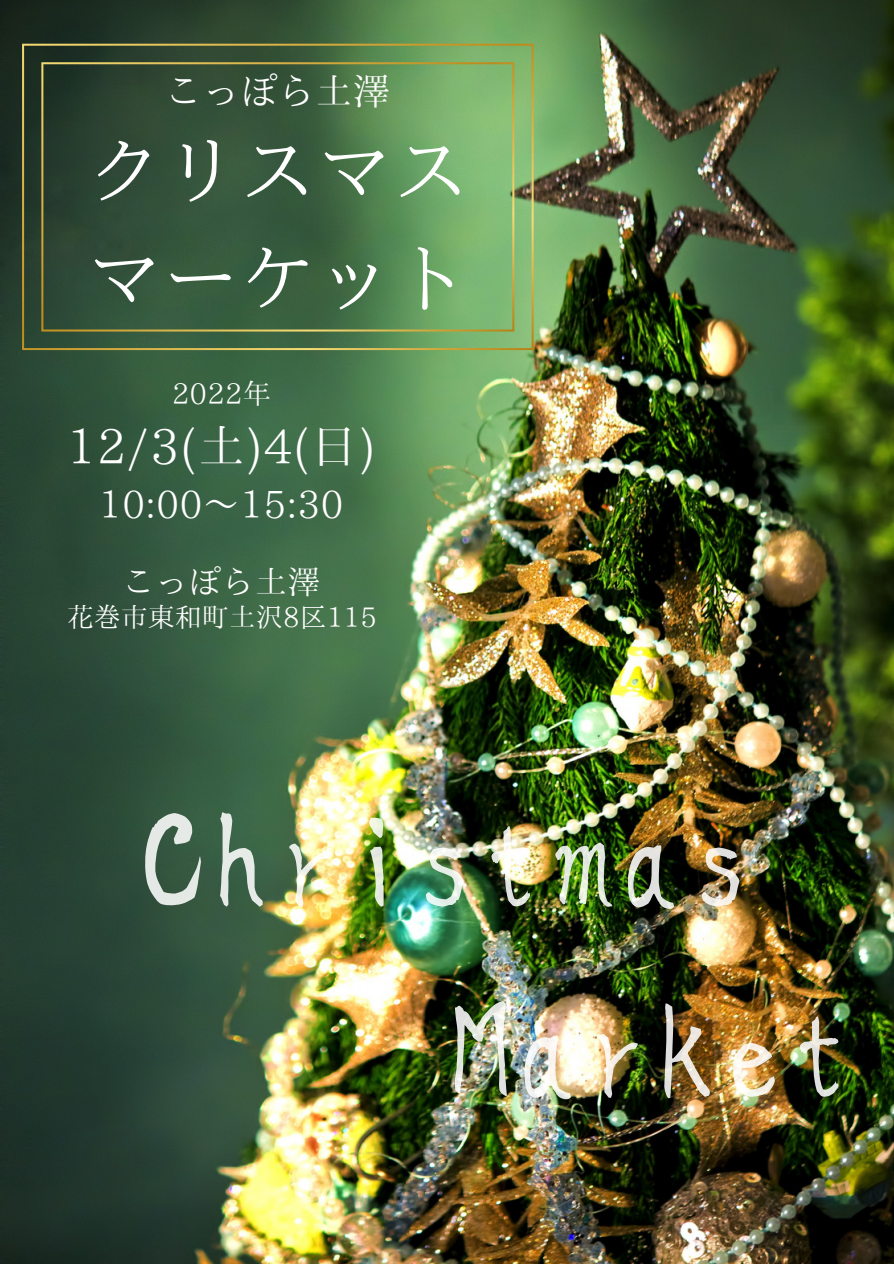
<style>
.page{position:relative;width:894px;height:1264px;background:#fff}
.page>*{position:absolute;margin:0;border:0;box-sizing:border-box;transform-origin:0 0}
.t1{font:136.65px/190.4px "Kouzan Brush Font Gyousyo OTF";color:#fff}
.t2{font:76.5px/106.9px "IP Aex Mincho";color:#fff}
.t3{font:48px "IP Aex Mincho";color:#fff}
.t4{font:37.5px "IP Aex Mincho";color:#fff}
.t5{font:33px "IP Aex Mincho";color:#fff}
.t6{font:28.5px "IP Aex Mincho";color:#fff}
.t7{font:27px "IP Aex Mincho";color:#fff}
</style>
<div class="page">
<img style="left:0;top:0;width:893px;height:1263px">
<svg style="left:22px;top:44px;width:511px;height:306px;background:#5b794a"></svg>
<svg style="left:41px;top:62px;width:473px;height:269px;background:#496f48"></svg>
<p class="t4" style="left:165px;top:72px;width:227px">こっぽら土澤</p>
<h2 class="t2" style="left:86px;top:117px;width:384px">クリスマスマーケット</h2>
<p class="t6" style="left:172px;top:378px;width:101px">2022年</p>
<p class="t3" style="left:67px;top:422px;width:310px">12/3(土)4(日 )</p>
<p class="t4" style="left:99px;top:485px;width:246px">10:00～ 15:30</p>
<p class="t5" style="left:122px;top:564px;width:200px">こっぽら土澤</p>
<p class="t7" style="left:67px;top:603px;width:312px">花巻市東和町土沢8区115</p>
<h1 class="t1" style="left:446px;top:763px;width:413px;text-indent:-308px">Christmas<br>Market</h1>
</div>
